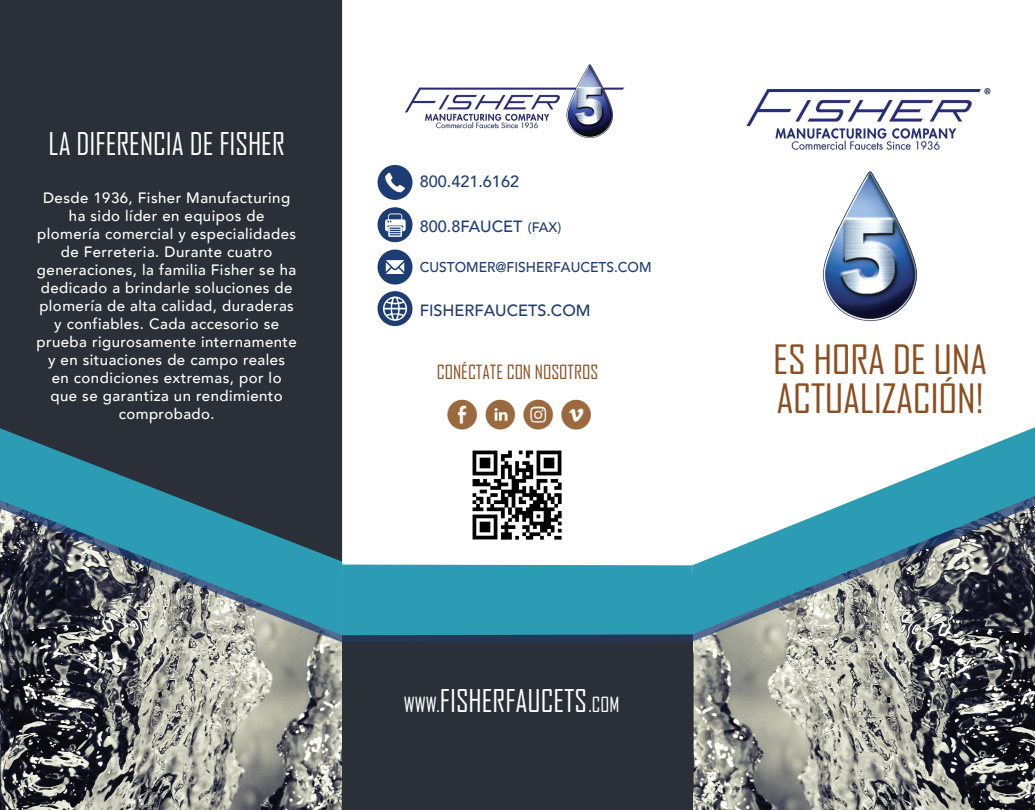
<style>
.page{position:relative;width:1035px;height:810px;background:#fff}
.page>*{position:absolute;margin:0;border:0;box-sizing:border-box;transform-origin:0 0}
.t1{font:38.75px "Agency FB";letter-spacing:-.01em;color:#8d4e20;scale:1.1 1}
.t2{font:30px "Agency FB";color:#fff}
.t3{font:29.25px "Social Media Circled";color:#9a693e}
.t4{font:18.75px "Agency FB";color:#8d4e20}
.t5{font:500 16.25px "Avenir";color:#1e3c74}
.t6{font:500 15px/18px "Avenir";letter-spacing:.03em;color:#fff;text-align:center}
.t7{font:500 14.25px "Avenir";color:#1e3c74}
.s1{font-size:13.75px}
.s2{font-size:20px}
</style>
<div class="page">
<div style="left:378px;top:165px;width:35px;height:35px;background:#1e3c74;border-radius:50%"></div>
<div style="left:0;top:0;width:342px;height:416px;background:#2b3038"></div>
<img style="left:0;top:642px;width:342px;height:168px">
<div style="left:342px;top:635px;width:351px;height:175px;background:#2b3038"></div>
<svg style="left:0;top:635px;width:342px;height:7px;background:#8c8e8a"></svg>
<svg style="left:0;top:416px;width:342px;height:219px;background:#3f6774"></svg>
<img style="left:694px;top:642px;width:341px;height:168px">
<svg style="left:692px;top:634px;width:343px;height:8px;background:#8f918b"></svg>
<svg style="left:342px;top:565px;width:350px;height:77px;background:#2b92ab"></svg>
<svg style="left:692px;top:427px;width:343px;height:207px"></svg>
<img style="left:405px;top:64px;width:220px;height:74px">
<svg style="left:385px;top:173px;width:20px;height:19px"></svg>
<div style="left:378px;top:291px;width:35px;height:35px;background:#1e3c74;border-radius:50%"></div>
<svg style="left:383px;top:296px;width:24px;height:25px"></svg>
<div style="left:378px;top:250px;width:35px;height:35px;background:#1e3c74;border-radius:50%"></div>
<svg style="left:386px;top:260px;width:18px;height:14px"></svg>
<svg style="left:378px;top:207px;width:35px;height:35px"></svg>
<img style="left:380px;top:212px;width:30px;height:25px">
<img style="left:822px;top:171px;width:96px;height:150px">
<img style="left:746px;top:88px;width:245px;height:64px">
<img style="left:472px;top:450px;width:90px;height:90px">
<h2 class="t2" style="left:49px;top:125px;width:238px">LA DIFERENCIA DE FISHER</h2>
<p class="t6" style="left:36px;top:188px;width:262px">Desde 1936, Fisher Manufacturing ha sido líder en equipos de plomería comercial y especialidades de Ferreteria. Durante cuatro generaciones, la familia Fisher se ha dedicado a brindarle soluciones de plomería de alta calidad, duraderas y confiables. Cada accesorio se prueba rigurosamente internamente y en situaciones de campo reales<br>en condiciones extremas, por lo<br>que se garantiza un rendimiento comprobado.</p>
<p class="t5" style="left:420px;top:167px;width:101px">800.421.6162</p>
<p class="t5" style="left:420px;top:212px;width:143px">800.8FAUCET <span class="s1">(FAX)</span></p>
<p class="t7" style="left:420px;top:255px;width:233px">CUSTOMER@FISHERFAUCETS.COM</p>
<p class="t5" style="left:420px;top:296px;width:172px">FISHERFAUCETS.COM</p>
<p class="t4" style="left:437px;top:361px;width:163px">CONÉCTATE CON NOSOTROS</p>
<h3 class="t3" style="left:447px;top:399px;width:146px">E C Q B</h3>
<h2 class="t2" style="left:404px;top:682px;width:217px"><span class="s2">WWW.</span>FISHERFAUCETS<span class="s2">.COM</span></h2>
<h1 class="t1" style="left:773px;top:336px;width:196px">ES HORA DE UNA</h1>
<h1 class="t1" style="left:776px;top:375px;width:190px">ACTUALIZACIÓN!</h1>
</div>
